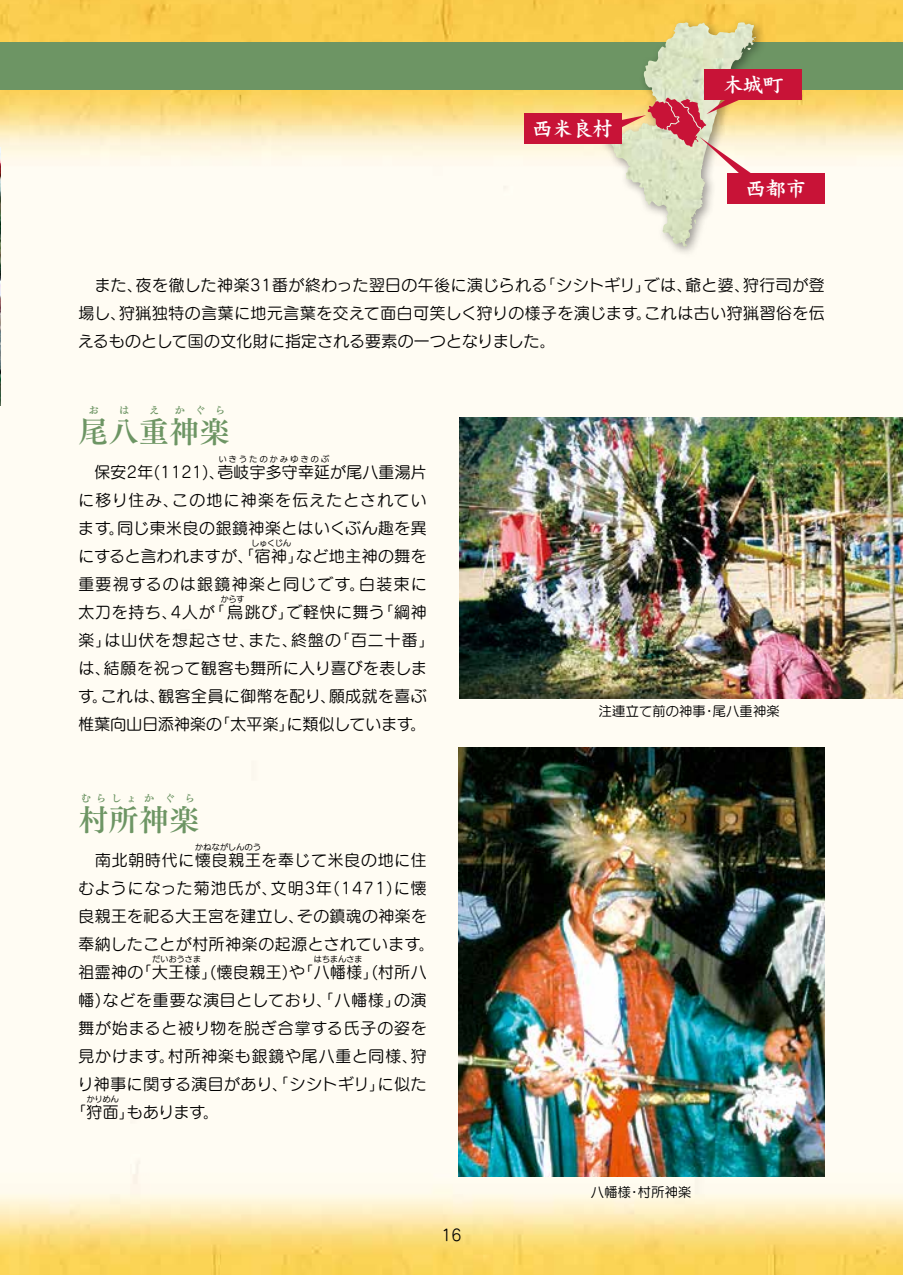
<style>
.page{position:relative;width:903px;height:1275px;background:#fff}
.page>*{position:absolute;margin:0;border:0;box-sizing:border-box;transform-origin:0 0}
.t1{font:29.75px "Tsuku Min Pro B";letter-spacing:.02em;color:#6d9564}
.t2{font:21px "DF Kai Sho Std W7";letter-spacing:-.04em;color:#fff}
.t3{font:15.75px/28px "G Maru Go Pro M";letter-spacing:.045em;color:#000;text-align:justify}
.t4{font:15.75px/28px "G Maru Go Pro M";letter-spacing:.085em;color:#000}
.t5{font:15.75px "G Maru Go Pro M";letter-spacing:.065em;color:#000}
.t6{font:15.75px "G Maru Go Pro M";letter-spacing:.025em;color:#000}
.t7{font:13.12px "G Maru Go Pro M";letter-spacing:.02em;color:#000}
.t8{font:10.5px "Tsuku Min Pro B";letter-spacing:.925em;color:#6d9564}
.t9{font:7.88px "G Maru Go Pro M";letter-spacing:.03em;color:#000}
.t10{font:7.88px "G Maru Go Pro M";letter-spacing:.3em;color:#000}
.t11{font:7.88px "G Maru Go Pro M";letter-spacing:.05em;color:#000}
</style>
<div class="page">
<img style="left:0;top:0;width:903px;height:1275px">
<img style="left:0;top:148px;width:1px;height:258px">
<div style="left:0;top:42px;width:903px;height:47px;background:#6d9564"></div>
<img style="left:460px;top:417px;width:443px;height:281px">
<img style="left:458px;top:748px;width:366px;height:428px">
<div style="left:598px;top:17px;width:170px;height:242px;background:#000;opacity:.4"></div>
<img style="left:644px;top:22px;width:97px;height:75px">
<div style="left:704px;top:69px;width:98px;height:31px;background:#c81337"></div>
<div style="left:727px;top:173px;width:97px;height:31px;background:#c81337"></div>
<svg style="left:610px;top:97px;width:161px;height:91px;background:#e2bba2"></svg>
<div style="left:524px;top:113px;width:97px;height:31px;background:#c81337"></div>
<h2 class="t2" style="left:532px;top:117px;width:83px">西米良村</h2>
<h2 class="t2" style="left:722px;top:73px;width:63px">木城町</h2>
<h2 class="t2" style="left:745px;top:177px;width:63px">西都市</h2>
<p class="t3" style="left:78px;top:271px;width:748px">　また、夜を徹した神楽31番が終わった翌日の午後に演じられる「シシトギリ」では、爺と婆、狩行司が登場し、狩猟独特の言葉に地元言葉を交えて面白可笑しく狩りの様子を演じます。これは古い狩猟習俗を伝えるものとして国の文化財に指定される要素の一つとなりました。</p>
<p class="t8" style="left:88px;top:402px;width:12px">お</p>
<p class="t8" style="left:119px;top:402px;width:12px">は</p>
<p class="t8" style="left:149px;top:402px;width:12px">え</p>
<p class="t8" style="left:174px;top:402px;width:52px">かぐら</p>
<h1 class="t1" style="left:78px;top:409px;width:153px">尾八重神楽</h1>
<p class="t10" style="left:219px;top:454px;width:112px">いきうたのかみゆきのぶ</p>
<p class="t3" style="left:78px;top:486px;width:350px">に移り住み、この地に神楽を伝えたとされています。同じ東米良の銀鏡神楽とはいくぶん趣を異にすると言われますが、「宿神」など地主神の舞を</p>
<p class="t6" style="left:78px;top:462px;width:350px">　保安2年(1121)、壱岐宇多守幸延が尾八重湯片</p>
<p class="t9" style="left:251px;top:538px;width:41px">しゅくじん</p>
<p class="t4" style="left:78px;top:570px;width:350px">重要視するのは銀鏡神楽と同じです。白装束に太刀を持ち、4人が「烏跳び」で軽快に舞う「綱神</p>
<p class="t9" style="left:221px;top:594px;width:25px">からす</p>
<p class="t3" style="left:78px;top:626px;width:358px;text-align:left">楽」は山伏を想起させ、また、終盤の「百二十番」は、結願を祝って観客も舞所に入り喜びを表します。これは、観客全員に御幣を配り、願成就を喜ぶ椎葉向山日添神楽の「太平楽」に類似しています。</p>
<p class="t8" style="left:81px;top:790px;width:58px">むらしょ</p>
<p class="t8" style="left:144px;top:790px;width:52px">かぐら</p>
<h1 class="t1" style="left:78px;top:797px;width:122px">村所神楽</h1>
<p class="t11" style="left:195px;top:842px;width:67px">かねながしんのう</p>
<p class="t3" style="left:78px;top:873px;width:358px;text-align:left">むようになった菊池氏が、文明3年(1471)に懐良親王を祀る大王宮を建立し、その鎮魂の神楽を奉納したことが村所神楽の起源とされています。祖霊神の「大王様」(懐良親王)や「八幡様」(村所八</p>
<p class="t3" style="left:78px;top:845px;width:350px">　南北朝時代に懐良親王を奉じて米良の地に住</p>
<p class="t9" style="left:152px;top:954px;width:50px">だいおうさま</p>
<p class="t9" style="left:314px;top:954px;width:50px">はちまんさま</p>
<p class="t3" style="left:78px;top:985px;width:350px">幡)などを重要な演目としており、「八幡様」の演</p>
<p class="t5" style="left:78px;top:1018px;width:350px">舞が始まると被り物を脱ぎ合掌する氏子の姿を</p>
<p class="t5" style="left:78px;top:1046px;width:350px">見かけます。村所神楽も銀鏡や尾八重と同様、狩</p>
<p class="t3" style="left:78px;top:1069px;width:350px">り神事に関する演目があり、「シシトギリ」に似た</p>
<p class="t3" style="left:71px;top:1097px;width:150px">「狩面」もあります。</p>
<p class="t9" style="left:87px;top:1094px;width:33px">かりめん</p>
<p class="t3" style="left:441px;top:1220px;width:22px">16</p>
<p class="t7" style="left:599px;top:703px;width:182px">注連立て前の神事・尾八重神楽</p>
<p class="t7" style="left:591px;top:1183px;width:102px">八幡様・村所神楽</p>
</div>
